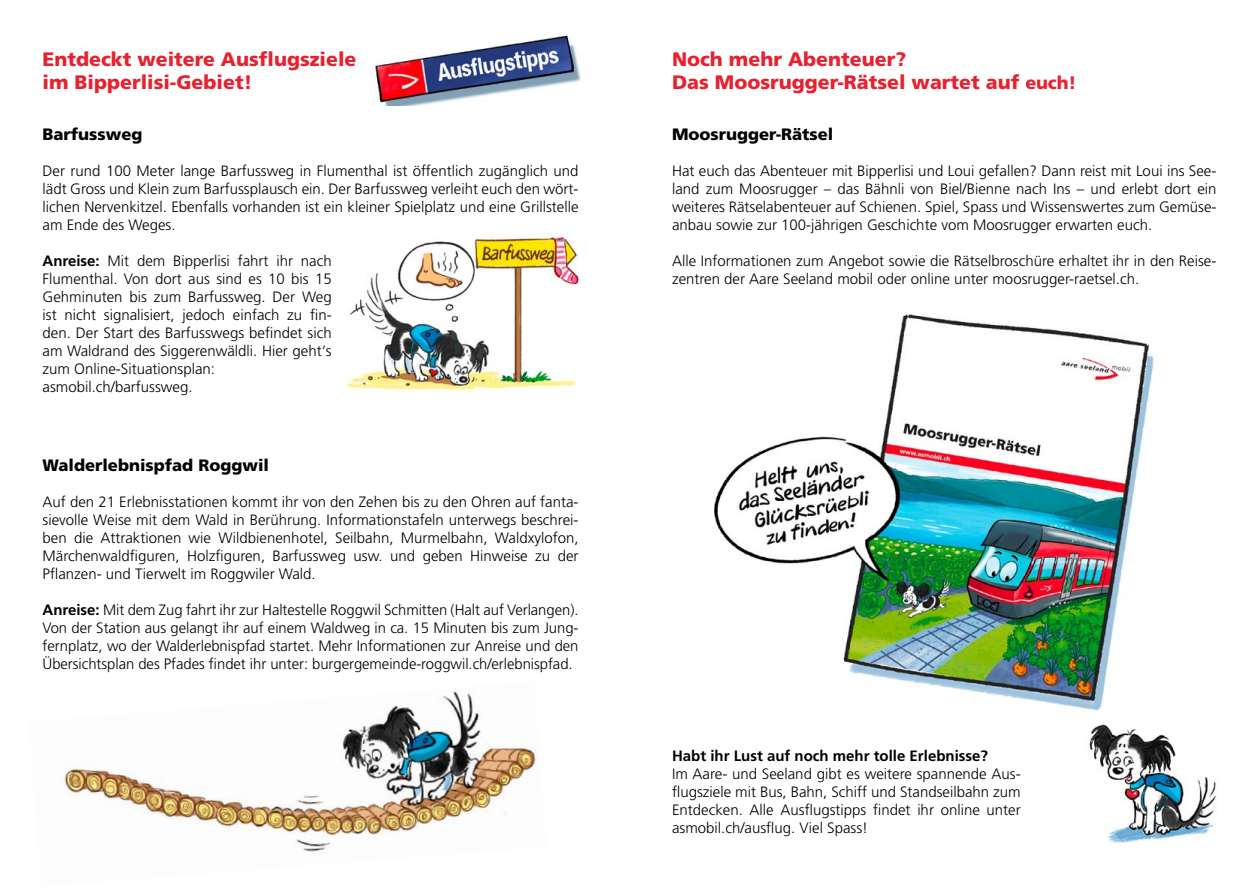
<style>
.page{position:relative;width:1259px;height:893px;background:#fff}
.page>*{position:absolute;margin:0;border:0;box-sizing:border-box;transform-origin:0 0}
.t1{font:900 19.5px/23.4px "Frutiger LT Std";color:#e62230}
.t2{font:900 16.5px "Frutiger LT Std";color:#000}
.t3{font:300 15px/18px "Frutiger LT Std";color:#000;text-align:justify}
.t4{font:700 15px "Frutiger LT Std";color:#000}
.s1{font-weight:700}
.s2{font-size:18px}
</style>
<div class="page">
<img style="left:62px;top:691px;width:474px;height:161px">
<img style="left:375px;top:35px;width:206px;height:71px">
<img style="left:346px;top:236px;width:232px;height:155px">
<img style="left:714px;top:313px;width:440px;height:397px">
<img style="left:1089px;top:724px;width:127px;height:119px">
<h1 class="t1" style="left:43px;top:47px;width:315px">Entdeckt weitere Ausflugsziele im Bipperlisi-Gebiet!</h1>
<p class="t2" style="left:43px;top:124px;width:101px">Barfussweg</p>
<p class="t3" style="left:43px;top:162px;width:537px">Der rund 100 Meter lange Barfussweg in Flumenthal ist öffentlich zugänglich und lädt Gross und Klein zum Barfussplausch ein. Der Barfussweg verleiht euch den wört&shy;lichen Nervenkitzel. Ebenfalls vorhanden ist ein kleiner Spielplatz und eine Grillstelle am Ende des Weges.</p>
<p class="t3" style="left:43px;top:252px;width:291px;text-align:left"><span class="s1">Anreise:</span> Mit dem Bipperlisi fahrt ihr nach Flumenthal. Von dort aus sind es 10 bis 15<br>Gehminuten bis zum Barfussweg. Der Weg ist nicht signalisiert, jedoch einfach zu fin&shy;den. Der Start des Barfusswegs befindet sich am Waldrand des Siggerenwäldli. Hier geht‘s zum Online-Situationsplan: asmobil.ch/barfussweg.</p>
<p class="t2" style="left:43px;top:455px;width:228px">Walderlebnispfad Roggwil</p>
<p class="t3" style="left:43px;top:493px;width:537px">Auf den 21 Erlebnisstationen kommt ihr von den Zehen bis zu den Ohren auf fanta&shy;sievolle Weise mit dem Wald in Berührung. Informationstafeln unterwegs beschrei&shy;ben die Attraktionen wie Wildbienenhotel, Seilbahn, Murmelbahn, Waldxylofon, Märchenwaldfiguren, Holzfiguren, Barfussweg usw. und geben Hinweise zu der Pflanzen- und Tierwelt im Roggwiler Wald.</p>
<p class="t3" style="left:43px;top:601px;width:537px"><span class="s1">Anreise:</span> Mit dem Zug fahrt ihr zur Haltestelle Roggwil Schmitten (Halt auf Verlangen).<br>Von der Station aus gelangt ihr auf einem Waldweg in ca. 15 Minuten bis zum Jung&shy;fernplatz, wo der Walderlebnispfad startet. Mehr Informationen zur Anreise und den Übersichtsplan des Pfades findet ihr unter: burgergemeinde-roggwil.ch/erlebnispfad.</p>
<h1 class="t1" style="left:672px;top:47px;width:406px">Noch mehr Abenteuer?<br>Das Moosrugger-Rätsel wartet auf <span class="s2">euch!</span></h1>
<p class="t2" style="left:672px;top:124px;width:163px">Moosrugger-Rätsel</p>
<p class="t3" style="left:672px;top:162px;width:546px">Hat euch das Abenteuer mit Bipperlisi und Loui gefallen? Dann reist mit Loui ins See&shy;land zum Moosrugger – das Bähnli von Biel/Bienne nach Ins – und erlebt dort ein weiteres Rätselabenteuer auf Schienen. Spiel, Spass und Wissenswertes zum Gemüse&shy;anbau sowie zur 100-jährigen Geschichte vom Moosrugger erwarten euch.</p>
<p class="t3" style="left:672px;top:252px;width:546px">Alle Informationen zum Angebot sowie die Rätselbroschüre erhaltet ihr in den Reise&shy;zentren der Aare Seeland mobil oder online unter moosrugger-raetsel.ch.</p>
<p class="t4" style="left:672px;top:747px;width:317px">Habt ihr Lust auf noch mehr tolle Erlebnisse?</p>
<p class="t3" style="left:672px;top:765px;width:350px">Im Aare- und Seeland gibt es weitere spannende Aus&shy;flugsziele mit Bus, Bahn, Schiff und Standseilbahn zum Entdecken. Alle Ausflugstipps findet ihr online unter asmobil.ch/ausflug. Viel Spass!</p>
</div>
